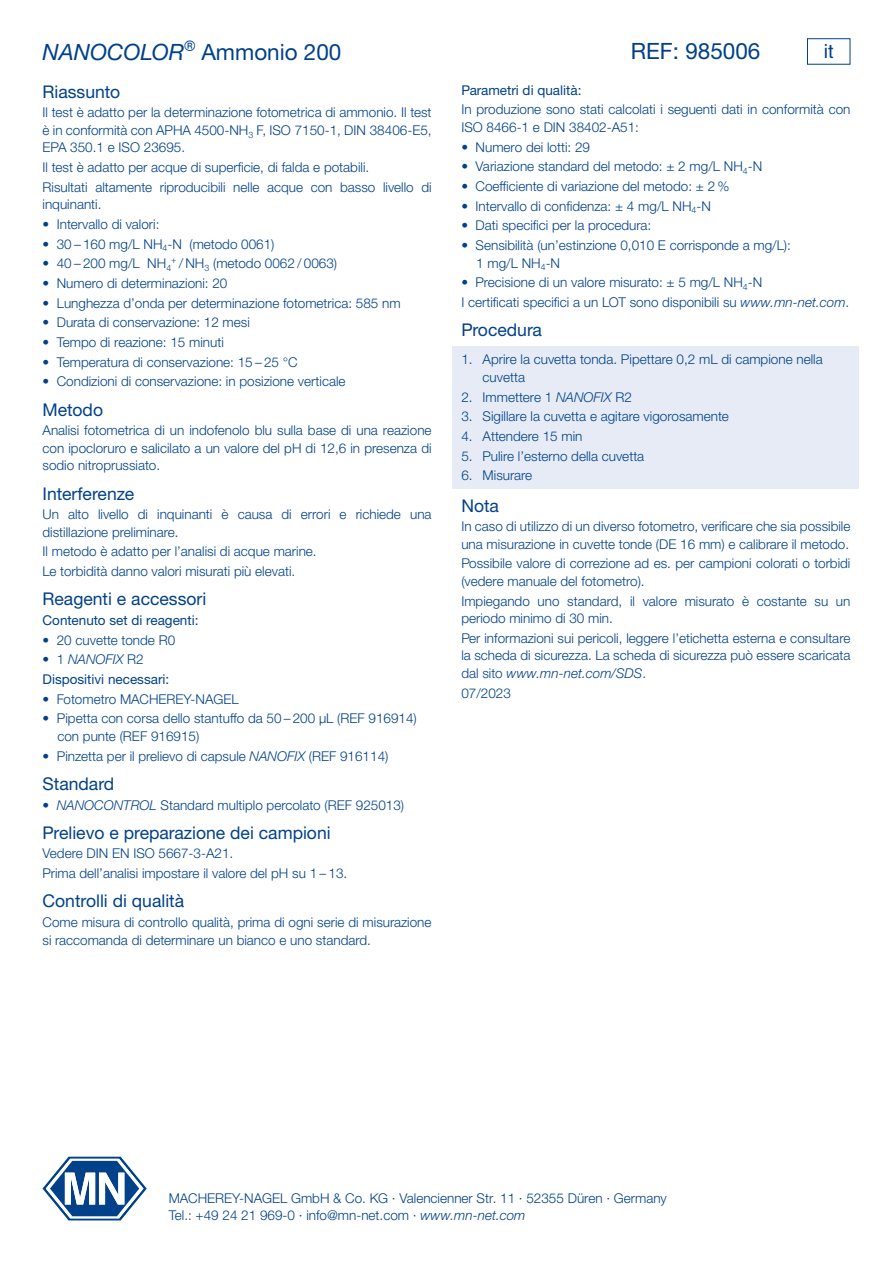
<style>
.page{position:relative;width:893px;height:1263px;background:#fff}
.page>*{position:absolute;margin:0;border:0;box-sizing:border-box;transform-origin:0 0}
.t1{font:22.5px "Helvetica Neue LTW1 G";color:#004189}
.t2{font:19.5px "Helvetica LT Pro";color:#004189}
.t3{font:17.55px "Helvetica Neue LTW1 G";color:#004189}
.t4{font:300 13.5px/17.5px "Helvetica Neue LTW1 G";color:#004189}
.t5{font:13.5px/19.6px "Helvetica Neue LTW1 G";color:#004189}
.s1{font-style:italic}
.s2{font-weight:300}
.s3{font-weight:300;font-style:italic}
</style>
<div class="page">
<svg style="left:43px;top:1157px;width:104px;height:63px"></svg>
<div style="left:807px;top:38px;width:43px;height:27px;border:1px solid #004189"></div>
<div style="left:453px;top:346px;width:406px;height:44px;background:#e6ebf6"></div>
<div style="left:453px;top:383px;width:406px;height:27px;background:#e6ebf6"></div>
<div style="left:453px;top:403px;width:406px;height:26px;background:#e6ebf6"></div>
<div style="left:453px;top:423px;width:406px;height:26px;background:#e6ebf6"></div>
<div style="left:453px;top:442px;width:406px;height:27px;background:#e6ebf6"></div>
<div style="left:453px;top:462px;width:406px;height:26px;background:#e6ebf6"></div>
<h1 class="t1" style="left:43px;top:38px;width:300px"><span class="s1">NANOCOLOR</span><sup>®</sup> Ammonio 200</h1>
<h2 class="t2" style="left:824px;top:40px;width:11px">it</h2>
<h1 class="t1" style="left:631px;top:37px;width:131px">REF: 985006</h1>
<p class="t3" style="left:43px;top:80px;width:79px">Riassunto</p>
<p class="t4" style="left:43px;top:104px;width:391px;text-align:justify">Il test è adatto per la determinazione fotometrica di ammonio. Il test è in conformità con APHA 4500-NH<sub>3</sub> F, ISO 7150‑1, DIN 38406‑E5, EPA 350.1 e ISO 23695.</p>
<p class="t4" style="left:43px;top:157px;width:391px;line-height:19.6px">Il test è adatto per acque di superficie, di falda e potabili.<br>Risultati altamente riproducibili nelle acque con basso livello di</p>
<p class="t4" style="left:43px;top:196px;width:60px">inquinanti.</p>
<p class="t4" style="left:43px;top:215px;width:118px">• Intervallo di valori:</p>
<p class="t4" style="left:43px;top:235px;width:234px">• 30 – 160 mg/L NH<sub>4</sub>-N (metodo 0061)</p>
<p class="t4" style="left:43px;top:255px;width:296px">• 40 – 200 mg/L NH<sub>4</sub><sup>+</sup> / NH<sub>3</sub> (metodo 0062 / 0063)</p>
<p class="t4" style="left:43px;top:274px;width:186px">• Numero di determinazioni: 20</p>
<p class="t4" style="left:43px;top:294px;width:360px">• Lunghezza d’onda per determinazione fotometrica: 585 nm</p>
<p class="t4" style="left:43px;top:314px;width:209px">• Durata di conservazione: 12 mesi</p>
<p class="t4" style="left:43px;top:333px;width:183px">• Tempo di reazione: 15 minuti</p>
<p class="t4" style="left:43px;top:353px;width:257px">• Temperatura di conservazione: 15 – 25 °C</p>
<p class="t4" style="left:43px;top:373px;width:305px">• Condizioni di conservazione: in posizione verticale</p>
<p class="t3" style="left:43px;top:398px;width:62px">Metodo</p>
<p class="t4" style="left:43px;top:422px;width:391px;text-align:justify">Analisi fotometrica di un indofenolo blu sulla base di una reazione con ipocloruro e salicilato a un valore del pH di 12,6 in presenza di sodio nitroprussiato.</p>
<p class="t3" style="left:43px;top:482px;width:93px">Interferenze</p>
<p class="t4" style="left:43px;top:506px;width:391px">Un alto livello di inquinanti è causa di errori e richiede una distillazione preliminare.</p>
<p class="t4" style="left:43px;top:542px;width:276px;line-height:19.6px">Il metodo è adatto per l’analisi di acque marine.<br>Le torbidità danno valori misurati più elevati.</p>
<p class="t3" style="left:43px;top:588px;width:165px">Reagenti e accessori</p>
<p class="t5" style="left:43px;top:610px;width:157px">Contenuto set di reagenti:</p>
<p class="t4" style="left:43px;top:631px;width:134px">• 20 cuvette tonde R0</p>
<p class="t5" style="left:43px;top:650px;width:128px"><span class="s2">• 1</span> <span class="s3">NANOFIX</span> <span class="s2">R2<br></span>Dispositivi necessari:</p>
<p class="t4" style="left:43px;top:690px;width:198px">• Fotometro MACHEREY‑NAGEL</p>
<p class="t4" style="left:57px;top:710px;width:361px;text-indent:-15px">• Pipetta con corsa dello stantuffo da 50 – 200 µL (REF 916914) con punte (REF 916915)</p>
<p class="t4" style="left:43px;top:747px;width:347px">• Pinzetta per il prelievo di capsule <span class="s1">NANOFIX</span> (REF 916114)</p>
<p class="t3" style="left:43px;top:773px;width:73px">Standard</p>
<p class="t4" style="left:43px;top:796px;width:363px">• <span class="s1">NANOCONTROL</span> Standard multiplo percolato (REF 925013)</p>
<p class="t3" style="left:43px;top:822px;width:290px">Prelievo e preparazione dei campioni</p>
<p class="t4" style="left:43px;top:844px;width:306px;line-height:19.6px">Vedere DIN EN ISO 5667‑3‑A21.<br>Prima dell’analisi impostare il valore del pH su 1 – 13.</p>
<p class="t3" style="left:43px;top:890px;width:143px">Controlli di qualità</p>
<p class="t4" style="left:43px;top:913px;width:391px">Come misura di controllo qualità, prima di ogni serie di misurazione si raccomanda di determinare un bianco e uno standard.</p>
<p class="t5" style="left:461px;top:80px;width:122px">Parametri di qualità:</p>
<p class="t4" style="left:461px;top:101px;width:391px">In produzione sono stati calcolati i seguenti dati in conformità con<br>ISO 8466‑1 e DIN 38402‑A51:</p>
<p class="t4" style="left:461px;top:138px;width:130px">• Numero dei lotti: 29</p>
<p class="t4" style="left:461px;top:158px;width:302px">• Variazione standard del metodo: ± 2 mg/L NH<sub>4</sub>-N</p>
<p class="t4" style="left:461px;top:177px;width:270px">• Coefficiente di variazione del metodo: ± 2 %</p>
<p class="t4" style="left:461px;top:197px;width:251px">• Intervallo di confidenza: ± 4 mg/L NH<sub>4</sub>-N</p>
<p class="t4" style="left:461px;top:217px;width:191px">• Dati specifici per la procedura:</p>
<p class="t4" style="left:476px;top:236px;width:316px;text-indent:-15px">• Sensibilità (un’estinzione 0,010 E corrisponde a mg/L):<br>1 mg/L NH<sub>4</sub>-N</p>
<p class="t4" style="left:461px;top:273px;width:389px;line-height:19.6px">• Precisione di un valore misurato: ± 5 mg/L NH<sub>4</sub>-N<br>I certificati specifici a un LOT sono disponibili su <span class="s1">www.mn-net.com</span>.</p>
<p class="t3" style="left:461px;top:319px;width:82px">Procedura</p>
<p class="t4" style="left:483px;top:351px;width:342px;text-indent:-21px">1. Aprire la cuvetta tonda. Pipettare 0,2 mL di campione nella cuvetta</p>
<p class="t4" style="left:461px;top:388px;width:172px">2. Immettere 1 <span class="s1">NANOFIX</span> R2</p>
<p class="t4" style="left:461px;top:407px;width:269px">3. Sigillare la cuvetta e agitare vigorosamente</p>
<p class="t4" style="left:461px;top:427px;width:123px">4. Attendere 15 min</p>
<p class="t4" style="left:461px;top:447px;width:184px">5. Pulire l’esterno della cuvetta</p>
<p class="t4" style="left:461px;top:467px;width:72px">6. Misurare</p>
<p class="t3" style="left:461px;top:494px;width:39px">Nota</p>
<p class="t4" style="left:461px;top:518px;width:391px">In caso di utilizzo di un diverso fotometro, verificare che sia possibile una misurazione in cuvette tonde (DE 16 mm) e calibrare il metodo.</p>
<p class="t4" style="left:461px;top:555px;width:391px">Possibile valore di correzione ad es. per campioni colorati o torbidi (vedere manuale del fotometro).</p>
<p class="t4" style="left:461px;top:592px;width:391px">Impiegando uno standard, il valore misurato è costante su un periodo minimo di 30 min.</p>
<p class="t4" style="left:461px;top:629px;width:391px;text-align:justify">Per informazioni sui pericoli, leggere l’etichetta esterna e consultare la scheda di sicurezza. La scheda di sicurezza può essere scaricata dal sito <span class="s1">www.mn-net.com/SDS</span>.</p>
<p class="t4" style="left:461px;top:684px;width:51px">07/2023</p>
<p class="t4" style="left:169px;top:1189px;width:500px">MACHEREY-NAGEL GmbH &amp; Co. KG · Valencienner Str. 11 · 52355 Düren · Germany<br>Tel.: +49 24 21 969-0 · info@mn-net.com · <span class="s1">www.mn-net.com</span></p>
</div>
